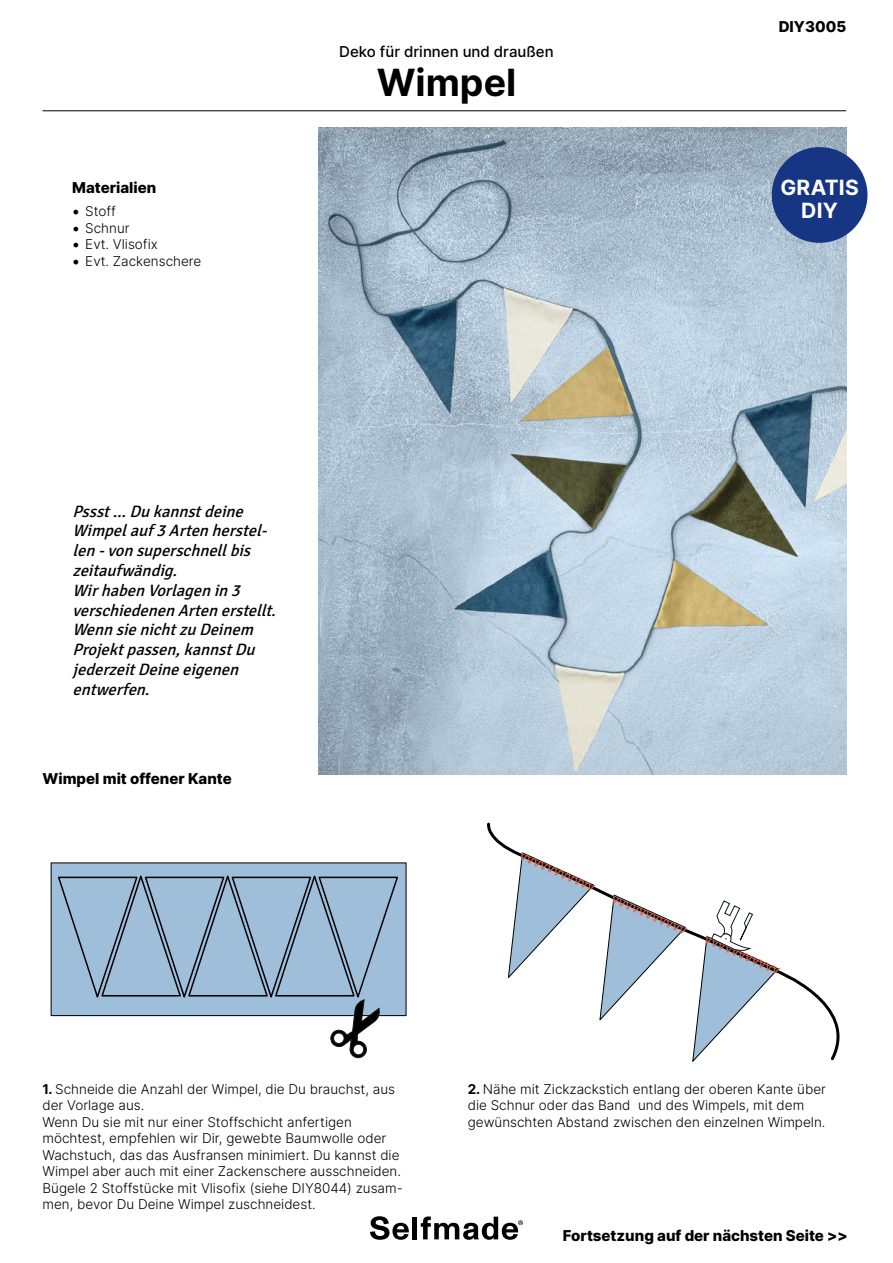
<style>
.page{position:relative;width:893px;height:1263px;background:#fff}
.page>*{position:absolute;margin:0;border:0;box-sizing:border-box;transform-origin:0 0}
.t1{font:700 37.5px "Inter";color:#000}
.t2{font:700 21px/22.5px "Inter";letter-spacing:.01em;color:#fff;text-align:center}
.t3{font:italic 16.5px/19.8px "Signika";color:#000}
.t4{font:800 15px "Inter";color:#000}
.t5{font:15px "Myriad Pro";color:#f1603e}
.t6{font:500 15px "Inter";color:#000}
.t7{font:300 13.5px/16.5px "Inter";color:#000}
.s1{font-family:"Minion Pro";font-weight:400;font-size:18px}
.s2{font-weight:700}
</style>
<div class="page">
<div style="left:51px;top:863px;width:355px;height:152px;background:#9fbed9"></div>
<svg style="left:57px;top:875px;width:342px;height:184px"></svg>
<svg style="left:487px;top:822px;width:353px;height:239px"></svg>
<svg style="left:692px;top:900px;width:87px;height:162px"></svg>
<svg style="left:370px;top:1216px;width:39px;height:24px"></svg>
<hr style="left:413px;top:1216px;width:4px;height:23px;background:#000">
<svg style="left:421px;top:1216px;width:102px;height:24px"></svg>
<img style="left:319px;top:128px;width:527px;height:647px">
<hr style="left:43px;top:111px;width:803px;height:1px;background:#000">
<div style="left:772px;top:147px;width:95px;height:96px;background:#163683;border-radius:50%"></div>
<p class="t4" style="left:72px;top:177px;width:85px">Materialien</p>
<p class="t7" style="left:73px;top:203px;width:45px"><span class="s1">•</span> Stoff</p>
<p class="t7" style="left:73px;top:219px;width:59px"><span class="s1">•</span> Schnur</p>
<p class="t7" style="left:73px;top:236px;width:87px"><span class="s1">•</span> Evt. Vlisofix</p>
<p class="t7" style="left:73px;top:252px;width:130px"><span class="s1">•</span> Evt. Zackenschere</p>
<p class="t6" style="left:339px;top:41px;width:216px">Deko für drinnen und draußen</p>
<h1 class="t1" style="left:377px;top:55px;width:141px">Wimpel</h1>
<p class="t4" style="left:779px;top:15px;width:69px">DIY3005</p>
<h2 class="t2" style="left:780px;top:176px;width:80px">GRATIS<br>DIY</h2>
<p class="t3" style="left:73px;top:501px;width:210px">Pssst...Dukannstdeine<br>Wimpelauf 3Artenherstel&shy;len-vonsuperschnellbis zeitaufwändig.<br>WirhabenVorlagenin3 verschiedenenArtenerstellt.<br>WennsienichtzuDeinem<br>Projektpassen,kannstDu jederzeitDeineeigenen entwerfen.</p>
<p class="t4" style="left:43px;top:768px;width:191px">Wimpel mit offener Kante</p>
<p class="t5" style="left:524px;top:854px;width:83px;rotate:24deg">vvvvvvvvvvv</p>
<p class="t5" style="left:616px;top:897px;width:83px;rotate:24deg">vvvvvvvvvvv</p>
<p class="t5" style="left:709px;top:937px;width:83px;rotate:24deg">vvvvvvvvvvv</p>
<p class="t7" style="left:43px;top:1080px;width:362px"><span class="s2">1.</span> Schneide die Anzahl der Wimpel, die Du brauchst, aus der Vorlage aus.<br>Wenn Du sie mit nur einer Stoffschicht anfertigen möchtest, empfehlen wir Dir, gewebte Baumwolle oder Wachstuch, das das Ausfransen minimiert. Du kannst die Wimpel aber auch mit einer Zackenschere ausschneiden.<br>Bügele 2 Stoffstücke mit Vlisofix (siehe DIY8044) zusam&shy;men, bevor Du Deine Wimpel zuschneidest.</p>
<p class="t7" style="left:468px;top:1080px;width:360px"><span class="s2">2.</span> Nähe mit Zickzackstich entlang der oberen Kante über die Schnur oder das Band und des Wimpels, mit dem gewünschten Abstand zwischen den einzelnen Wimpeln.</p>
<p class="t4" style="left:563px;top:1225px;width:286px">Fortsetzung auf der nächsten Seite &gt;&gt;</p>
</div>
